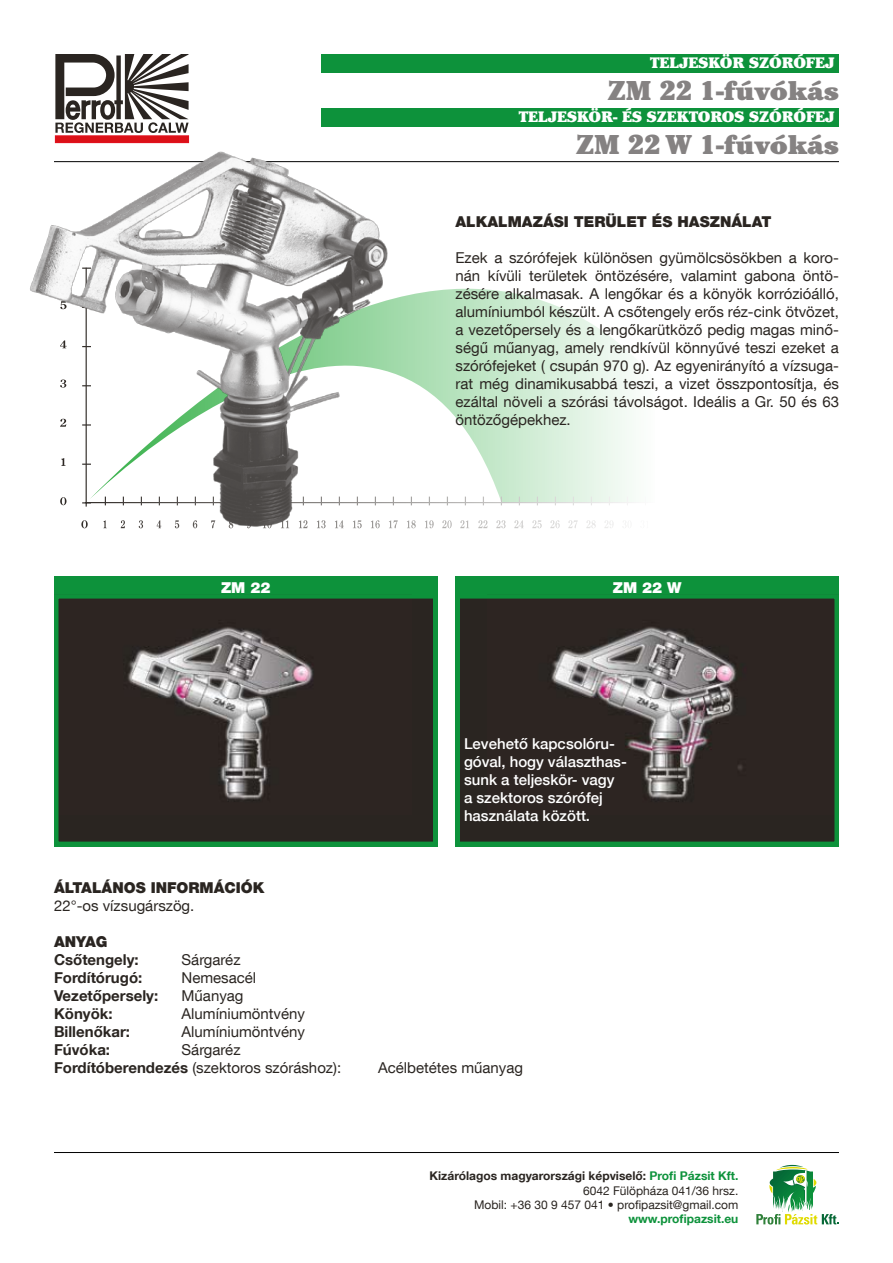
<style>
.page{position:relative;width:893px;height:1263px;background:#fff}
.page>*{position:absolute;margin:0;border:0;box-sizing:border-box;transform-origin:0 0}
.t1{font:900 27px/54px "Cheltenham Std";color:#858282;text-align:right}
.t2{font:15px/18px "Helvetica Neue LT Com";color:#2a2521;text-align:justify}
.t3{font:500 15px/18px "Helvetica Neue LT Com";color:#fff}
.t4{font:700 15px "Helvetica Neue LT Com";color:#2a2521}
.t5{font:900 15px "Helvetica Neue LT Com";color:#2a2521}
.t6{font:900 15px "Cheltenham Std";color:#fff}
.t7{font:900 15px "Helvetica Neue LT Com";color:#fff}
.t8{font:12px/14.4px "Helvetica Neue LT Com";color:#2a2521;text-align:right}
.t9{font:700 12px "Helvetica Neue LT Com";color:#0d923b}
.s1{font-weight:700}
.s2{font-weight:700;color:#0d923b}
</style>
<div class="page">
<div style="left:55px;top:136px;width:134px;height:7px;border:1px solid #e2111f"></div>
<svg style="left:55px;top:54px;width:134px;height:79px"></svg>
<hr style="left:54px;top:161px;width:785px;height:1px;background:#000">
<svg style="left:756px;top:1165px;width:83px;height:59px"></svg>
<hr style="left:54px;top:1152px;width:785px;height:1px;background:#000">
<svg style="left:401px;top:288px;width:231px;height:214px"></svg>
<hr style="left:85px;top:502px;width:570px;height:1px;background:#2a2521">
<svg style="left:407px;top:520px;width:9px;height:8px"></svg>
<svg style="left:425px;top:520px;width:9px;height:8px"></svg>
<svg style="left:442px;top:520px;width:6px;height:8px"></svg>
<svg style="left:447px;top:520px;width:5px;height:8px"></svg>
<svg style="left:460px;top:520px;width:9px;height:8px"></svg>
<svg style="left:478px;top:520px;width:10px;height:8px"></svg>
<svg style="left:496px;top:520px;width:10px;height:8px"></svg>
<svg style="left:514px;top:520px;width:10px;height:8px"></svg>
<svg style="left:532px;top:520px;width:10px;height:8px"></svg>
<svg style="left:550px;top:520px;width:10px;height:8px"></svg>
<svg style="left:568px;top:520px;width:10px;height:8px"></svg>
<svg style="left:586px;top:520px;width:10px;height:8px"></svg>
<svg style="left:604px;top:521px;width:10px;height:7px"></svg>
<div style="left:627px;top:520px;width:5px;height:8px;background:#f9f9f9;border-radius:50%"></div>
<div style="left:54px;top:576px;width:383px;height:270px;background:#0d923b"></div>
<div style="left:56px;top:596px;width:379px;height:248px;background:#2a2521"></div>
<img style="left:127px;top:627px;width:186px;height:173px">
<div style="left:54px;top:594px;width:383px;height:252px;border:4px solid #0d923b"></div>
<img style="left:30px;top:138px;width:371px;height:391px">
<div style="left:455px;top:576px;width:384px;height:270px;background:#0d923b"></div>
<div style="left:458px;top:596px;width:379px;height:248px;background:#2a2521"></div>
<img style="left:551px;top:626px;width:192px;height:174px">
<div style="left:455px;top:594px;width:384px;height:252px;border:4px solid #0d923b"></div>
<div style="left:322px;top:54px;width:517px;height:18px;background:#0d923b"></div>
<div style="left:322px;top:108px;width:517px;height:18px;background:#0d923b"></div>
<p class="t6" style="left:650px;top:54px;width:186px">TELJESKÖR SZÓRÓFEJ</p>
<p class="t6" style="left:519px;top:108px;width:317px">TELJESKÖR- ÉS SZEKTOROS SZÓRÓFEJ</p>
<h1 class="t1" style="left:576px;top:63px;width:264px">ZM 22 1-FÚVÓKÁS<br>ZM 22 W 1-FÚVÓKÁS</h1>
<p class="t5" style="left:455px;top:212px;width:318px">ALKALMAZÁSI TERÜLET ÉS HASZNÁLAT</p>
<p class="t2" style="left:455px;top:248px;width:385px">Ezek a szórófejek különösen gyümölcsösökben a koro&shy;nán kívüli területek öntözésére, valamint gabona öntö&shy;zésére alkalmasak. A lengőkar és a könyök korrózióálló, alumíniumból készült. A csőtengely erős réz-cink ötvözet, a vezetőpersely és a lengőkarütköző pedig magas minő&shy;ségű műanyag, amely rendkívül könnyűvé teszi ezeket a szórófejeket ( csupán 970 g). Az egyenirányító a vízsuga&shy;rat még dinamikusabbá teszi, a vizet összpontosítja, és ezáltal növeli a szórási távolságot. Ideális a Gr. 50 és 63 öntözőgépekhez.</p>
<p class="t7" style="left:221px;top:579px;width:51px">ZM 22</p>
<p class="t7" style="left:613px;top:579px;width:70px">ZM 22 W</p>
<p class="t5" style="left:54px;top:878px;width:212px">ÁLTALÁNOS INFORMÁCIÓK</p>
<p class="t2" style="left:54px;top:896px;width:142px">22°-os vízsugárszög.</p>
<p class="t5" style="left:54px;top:932px;width:55px">ANYAG</p>
<p class="t4" style="left:54px;top:950px;width:86px">Csőtengely:</p>
<p class="t2" style="left:182px;top:950px;width:60px">Sárgaréz</p>
<p class="t4" style="left:54px;top:968px;width:90px">Fordítórugó:</p>
<p class="t2" style="left:182px;top:968px;width:76px">Nemesacél</p>
<p class="t4" style="left:54px;top:986px;width:106px">Vezetőpersely:</p>
<p class="t2" style="left:182px;top:986px;width:63px">Műanyag</p>
<p class="t4" style="left:54px;top:1004px;width:60px">Könyök:</p>
<p class="t2" style="left:182px;top:1004px;width:125px">Alumíniumöntvény</p>
<p class="t4" style="left:54px;top:1022px;width:78px">Billenőkar:</p>
<p class="t2" style="left:182px;top:1022px;width:125px">Alumíniumöntvény</p>
<p class="t4" style="left:54px;top:1040px;width:58px">Fúvóka:</p>
<p class="t2" style="left:54px;top:1040px;width:289px;text-indent:128px">Sárgaréz<br><span class="s1">Fordítóberendezés</span> (szektoros szóráshoz):</p>
<p class="t3" style="left:464px;top:734px;width:164px">Levehető kapcsolóru&shy;góval, hogy választhas&shy;sunk a teljeskör- vagy<br>a szektoros szórófej használata között.</p>
<p class="t2" style="left:378px;top:1058px;width:147px">Acélbetétes műanyag</p>
<p class="t8" style="left:429px;top:1168px;width:310px"><span class="s1">Kizárólagos magyarországi képviselő:</span> <span class="s2">Profi Pázsit Kft.<br></span>6042 Fülöpháza 041/36 hrsz.<br>Mobil: +36 30 9 457 041 • profipazsit@gmail.com</p>
<p class="t9" style="left:628px;top:1211px;width:111px">www.profipazsit.eu</p>
</div>
